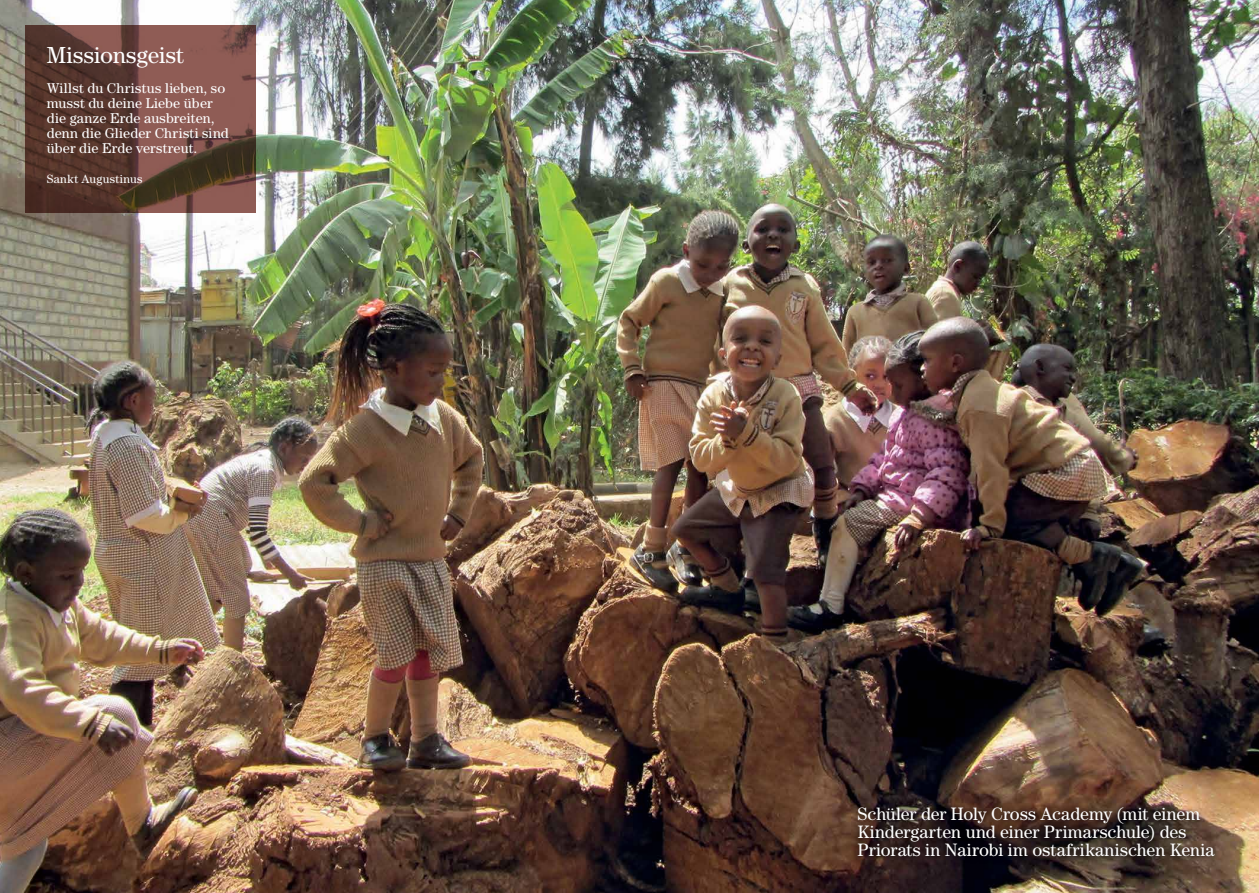
<style>
.page{position:relative;width:1259px;height:893px;background:#fff}
.page>*{position:absolute;margin:0;border:0;box-sizing:border-box;transform-origin:0 0}
.t1{font:23.25px "Century Std";color:#fff}
.t2{font:18px/18px "Century Std";letter-spacing:.005em;color:#fff}
.t3{font:14.25px/15px "Century Std";letter-spacing:.01em;color:#fff}
.t4{font:12px "Century Std";letter-spacing:.03em;color:#fff}
</style>
<div class="page">
<img style="left:0;top:0;width:1259px;height:893px">
<svg style="left:26px;top:26px;width:230px;height:187px;background:#67433a"></svg>
<svg style="left:851px;top:801px;width:370px;height:62px;background:#372721"></svg>
<h1 class="t1" style="left:47px;top:41px;width:139px">Missionsgeist</h1>
<p class="t3" style="left:47px;top:80px;width:183px">Willst du Christus lieben, so musst du deine Liebe über die ganze Erde ausbreiten, denn die Glieder Christi sind über die Erde verstreut.</p>
<p class="t4" style="left:47px;top:172px;width:97px">Sankt Augustinus</p>
<p class="t2" style="left:857px;top:805px;width:358px">Schüler der Holy Cross Academy (mit einem<br>Kindergarten und einer Primarschule) des<br>Priorats in Nairobi im ostafrikanischen Kenia</p>
</div>
